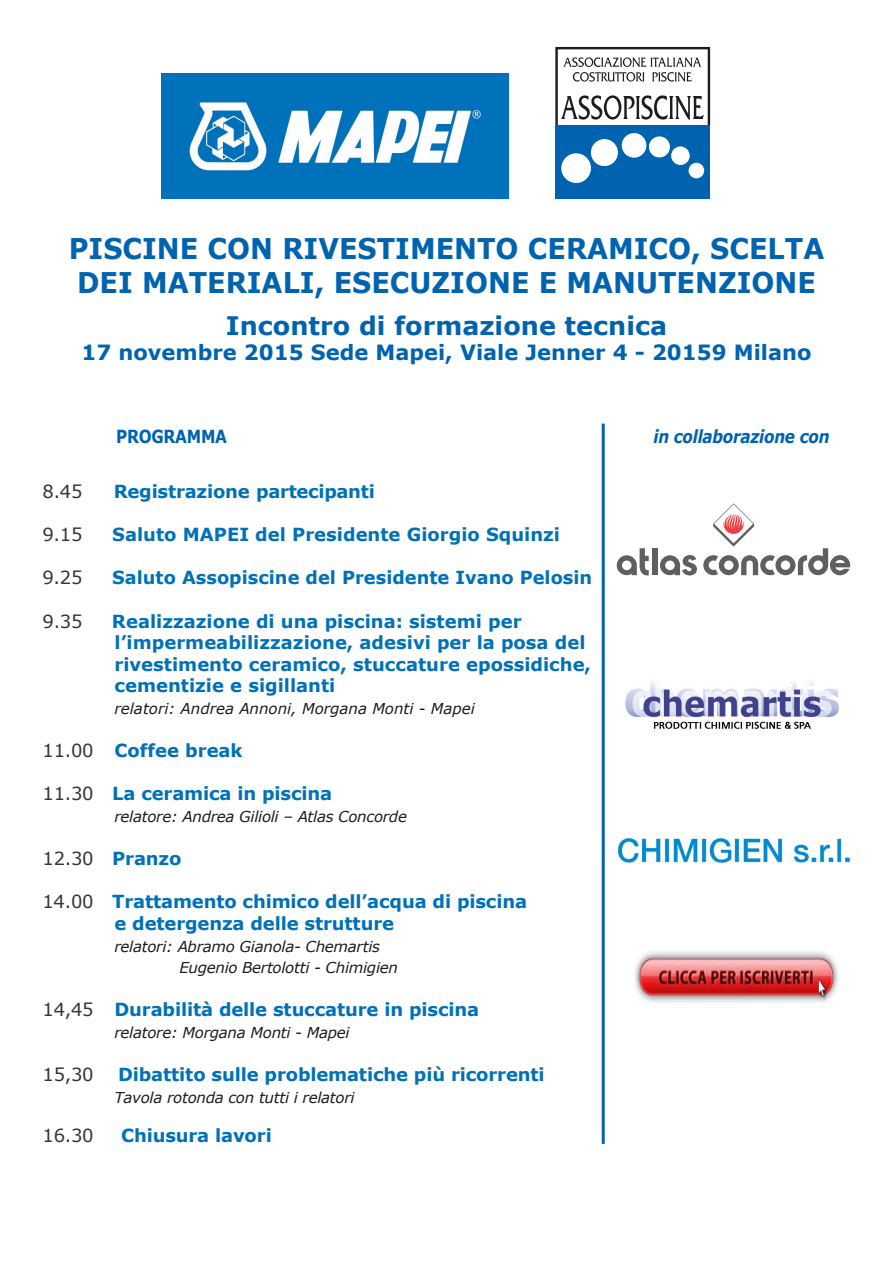
<style>
.page{position:relative;width:893px;height:1263px;background:#fff}
.page>*{position:absolute;margin:0;border:0;box-sizing:border-box;transform-origin:0 0}
.t1{font:700 28.5px/34.2px "Verdana";color:#0063af;scale:.95 1}
.t2{font:700 25.5px "Verdana";color:#0063af}
.t3{font:700 21px "Verdana";color:#0063af}
.t4{font:700 18px/21.6px "Verdana";color:#0071b8}
.t5{font:18px "Verdana";letter-spacing:-.015em;color:#363435}
.t6{font:italic 700 18px "Verdana";letter-spacing:-.02em;color:#0063af;scale:.85 1}
.t7{font:700 18px "Verdana";letter-spacing:-.02em;color:#0063af;scale:.85 1}
.t8{font:18px "Verdana";color:#333}
.t9{font:italic 15px/21.6px "Verdana";letter-spacing:-.02em;color:#1d1d1b}
.t10{font:italic 15px "Verdana";color:#1d1d1b}
.s1{font-weight:400;color:#363435}
</style>
<div class="page">
<div style="left:555px;top:125px;width:155px;height:73px;background:#0063af"></div>
<svg style="left:555px;top:47px;width:155px;height:78px"></svg>
<div style="left:561px;top:153px;width:30px;height:30px;background:#fff;border-radius:50%"></div>
<div style="left:591px;top:139px;width:27px;height:27px;background:#fff;border-radius:50%"></div>
<div style="left:622px;top:133px;width:24px;height:25px;background:#fff;border-radius:50%"></div>
<div style="left:649px;top:136px;width:21px;height:21px;background:#fff;border-radius:50%"></div>
<div style="left:671px;top:146px;width:19px;height:19px;background:#fff;border-radius:50%"></div>
<div style="left:689px;top:163px;width:15px;height:15px;background:#fff;border-radius:50%"></div>
<hr style="left:602px;top:424px;width:3px;height:720px;background:#0063af">
<img style="left:162px;top:74px;width:347px;height:124px">
<svg style="left:660px;top:555px;width:37px;height:20px"></svg>
<div style="left:652px;top:548px;width:5px;height:27px;background:#5f5f62"></div>
<svg style="left:617px;top:548px;width:32px;height:27px"></svg>
<svg style="left:703px;top:503px;width:147px;height:72px"></svg>
<img style="left:625px;top:681px;width:214px;height:48px">
<img style="left:617px;top:837px;width:233px;height:26px">
<img style="left:635px;top:951px;width:203px;height:52px">
<h1 class="t1" style="left:69px;top:231px;width:797px">PISCINE CON RIVESTIMENTO CERAMICO, SCELTA<br>DEI MATERIALI, ESECUZIONE E MANUTENZIONE</h1>
<h2 class="t2" style="left:226px;top:308px;width:443px">Incontro di formazione tecnica</h2>
<p class="t3" style="left:81px;top:338px;width:732px">17 novembre 2015 Sede Mapei, Viale Jenner 4 - 20159 Milano</p>
<p class="t7" style="left:116px;top:424px;width:132px">PROGRAMMA</p>
<p class="t6" style="left:653px;top:424px;width:209px">in collaborazione con</p>
<p class="t5" style="left:43px;top:479px;width:41px">8.45</p>
<p class="t4" style="left:114px;top:480px;width:263px">Registrazione partecipanti</p>
<p class="t5" style="left:43px;top:522px;width:41px">9.15</p>
<p class="t4" style="left:112px;top:523px;width:449px">Saluto MAPEI del Presidente Giorgio Squinzi</p>
<p class="t5" style="left:43px;top:565px;width:41px">9.25</p>
<p class="t4" style="left:112px;top:567px;width:481px">Saluto Assopiscine del Presidente Ivano Pelosin</p>
<p class="t5" style="left:43px;top:609px;width:41px">9.35</p>
<p class="t4" style="left:112px;top:610px;width:481px">Realizzazione di una piscina: sistemi per l’impermeabilizzazione, adesivi per la posa del rivestimento ceramico, stuccature epossidiche, cementizie e sigillanti</p>
<p class="t10" style="left:115px;top:698px;width:362px">relatori: Andrea Annoni, Morgana Monti - Mapei</p>
<p class="t4" style="left:43px;top:739px;width:202px"><span class="s1">11.00</span> Coffee break</p>
<p class="t4" style="left:43px;top:783px;width:291px"><span class="s1">11.30</span> La ceramica in piscina</p>
<p class="t9" style="left:115px;top:806px;width:294px">relatore: Andrea Gilioli – Atlas Concorde</p>
<p class="t4" style="left:43px;top:847px;width:141px"><span class="s1">12.30</span> Pranzo</p>
<p class="t4" style="left:115px;top:891px;width:414px;text-indent:-72px"><span class="s1">14.00</span> Trattamento chimico dell’acqua di piscina e detergenza delle strutture</p>
<p class="t9" style="left:179px;top:935px;width:220px;text-indent:-65px">relatori: Abramo Gianola- Chemartis<br>Eugenio Bertolotti - Chimigien</p>
<p class="t4" style="left:43px;top:999px;width:438px"><span class="s1">14,45</span> Durabilità delle stuccature in piscina</p>
<p class="t9" style="left:115px;top:1022px;width:237px">relatore: Morgana Monti - Mapei</p>
<p class="t8" style="left:43px;top:1062px;width:53px">15,30</p>
<p class="t4" style="left:118px;top:1063px;width:428px">Dibattito sulle problematiche più ricorrenti</p>
<p class="t9" style="left:115px;top:1086px;width:242px">Tavola rotonda con tutti i relatori</p>
<p class="t5" style="left:43px;top:1123px;width:53px">16.30</p>
<p class="t4" style="left:121px;top:1124px;width:152px">Chiusura lavori</p>
</div>
